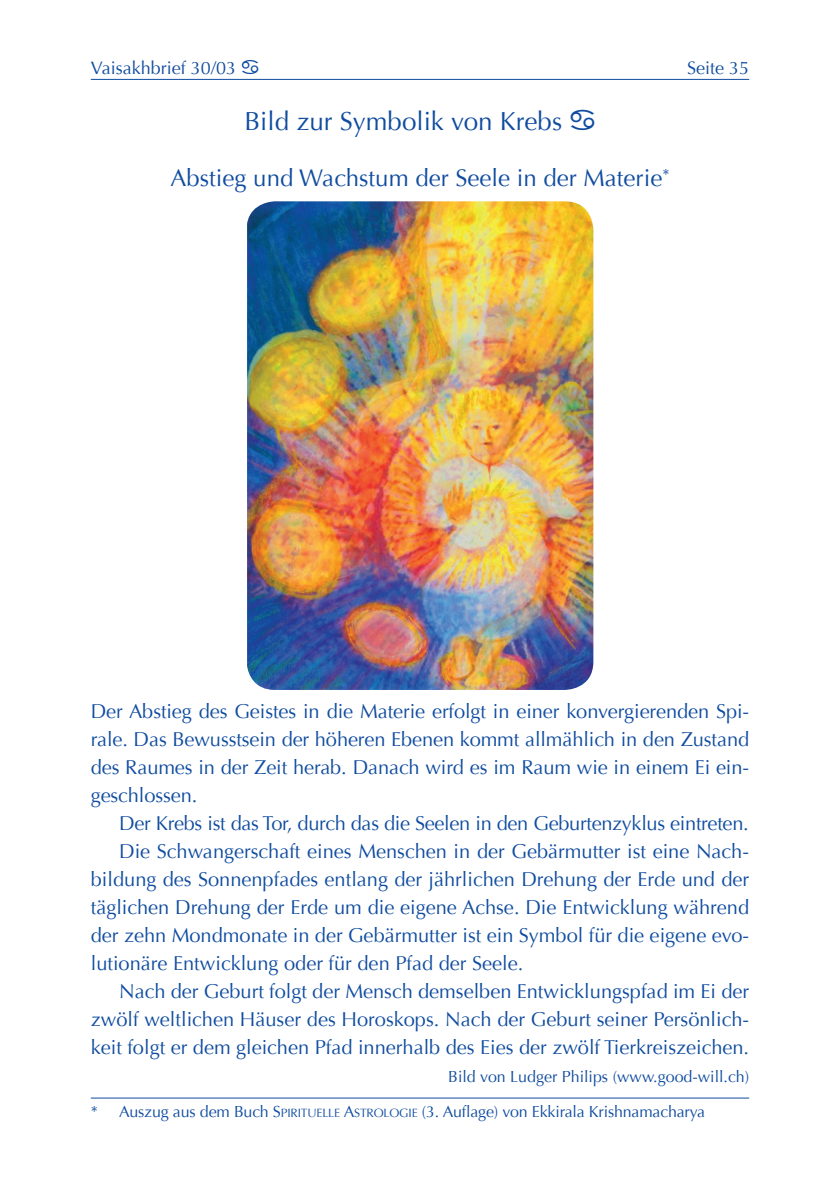
<style>
.page{position:relative;width:840px;height:1191px;background:#fff}
.page>*{position:absolute;margin:0;border:0;box-sizing:border-box;transform-origin:0 0}
.t1{font:26px "Optima";color:#0f4ca0}
.t2{font:24px "Optima";color:#0f4ca0}
.t3{font:20px/28px "Optima";color:#0f4ca0;text-align:justify}
.t4{font:18px "Optima";color:#0f4ca0}
.t5{font:16px/35.2px "Optima";letter-spacing:-.01em;color:#0f4ca0}
.s1{font-family:"Glyphs"}
.s2{font-style:inherit}
.s3{font-size:12px}
</style>
<div class="page">
<hr style="left:91px;top:79px;width:657px;height:1px;background:#0f4ca0">
<img style="left:247px;top:201px;width:346px;height:489px">
<hr style="left:91px;top:1097px;width:657px;height:1px;background:#0f4ca0">
<p class="t4" style="left:91px;top:57px;width:170px">Vaisakhbrief 30/03 <span class="s1">4</span></p>
<p class="t4" style="left:686px;top:57px;width:64px">Seite 35</p>
<h1 class="t1" style="left:244px;top:106px;width:352px">Bild zur Symbolik von Krebs <span class="s1">4</span></h1>
<p class="t2" style="left:170px;top:164px;width:500px">Abstieg und Wachstum der Seele in der Materie<sup>*</sup></p>
<p class="t3" style="left:91px;top:697px;width:659px">Der Abstieg des Geistes in die Materie erfolgt in einer konvergierenden Spi&shy;rale. Das Bewusstsein der höheren Ebenen kommt allmählich in den Zustand des Raumes in der Zeit herab. Danach wird es im Raum wie in einem Ei ein&shy;geschlossen.</p>
<p class="t3" style="left:119px;top:809px;width:627px">Der Krebs ist das Tor, durch das die Seelen in den Geburtenzyklus eintreten.</p>
<p class="t3" style="left:119px;top:837px;width:629px">Die Schwangerschaft eines Menschen in der Gebärmutter ist eine Nach-</p>
<p class="t3" style="left:91px;top:865px;width:659px">bildung des Sonnenpfades entlang der jährlichen Drehung der Erde und der</p>
<p class="t3" style="left:91px;top:893px;width:659px">täglichen Drehung der Erde um die eigene Achse. Die Entwicklung während</p>
<p class="t3" style="left:91px;top:921px;width:659px">der zehn Mondmonate in der Gebärmutter ist ein Symbol für die eigene evo-</p>
<p class="t3" style="left:91px;top:949px;width:430px">lutionäre Entwicklung oder für den Pfad der Seele.</p>
<p class="t3" style="left:119px;top:977px;width:631px">Nach der Geburt folgt der Mensch demselben Entwicklungspfad im Ei der</p>
<p class="t3" style="left:91px;top:1005px;width:657px">zwölf weltlichen Häuser des Horoskops. Nach der Geburt seiner Persönlich-</p>
<p class="t3" style="left:91px;top:1033px;width:656px">keit folgt er dem gleichen Pfad innerhalb des Eies der zwölf Tierkreiszeichen.</p>
<p class="t5" style="left:91px;top:1059px;width:659px;text-indent:357px">Bild von Ludger Philips (www.good-will.ch) * Auszug aus dem Buch <span class="s2">S</span><span class="s3">PIRITU ELLE</span> <span class="s2">A</span><span class="s3">STROLOGIE</span> (3. Auflage) von Ekkirala Krishnamacharya</p>
</div>
